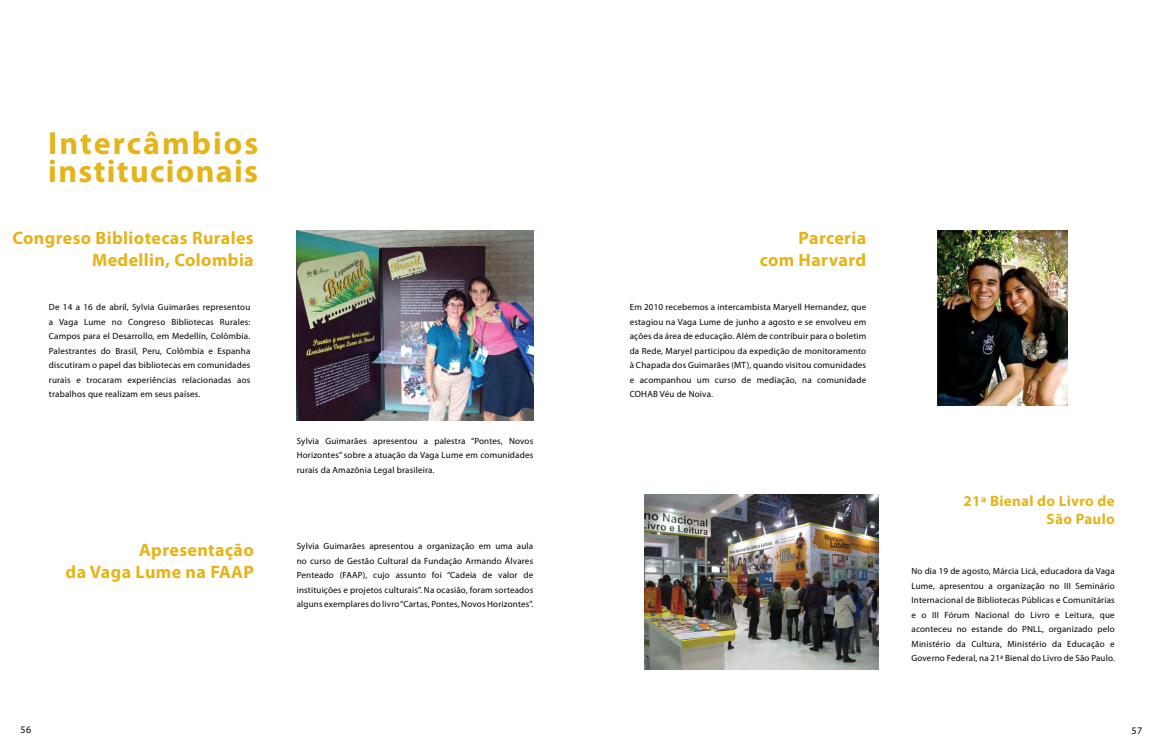
<style>
.page{position:relative;width:1163px;height:752px;background:#fff}
.page>*{position:absolute;margin:0;border:0;box-sizing:border-box;transform-origin:0 0}
.t1{font:700 32px/28px "Myriad Pro";letter-spacing:.04em;color:#e5b419}
.t2{font:700 18px/22px "Myriad Pro";letter-spacing:.02em;color:#e5b419;text-align:right}
.t3{font:700 15px/18px "Myriad Pro";letter-spacing:.02em;color:#e5b419;text-align:right}
.t4{font:10px "Myriad Pro";color:#000}
.t5{font:9px/14.5px "Myriad Pro";letter-spacing:.02em;color:#000;text-align:justify}
</style>
<div class="page">
<img style="left:297px;top:231px;width:236px;height:189px">
<img style="left:644px;top:494px;width:233px;height:175px">
<img style="left:937px;top:231px;width:130px;height:174px">
<h1 class="t1" style="left:48px;top:132px;width:211px">Intercâmbios institucionais</h1>
<h2 class="t2" style="left:12px;top:229px;width:243px">Congreso Bibliotecas Rurales<br>Medellin, Colombia</h2>
<p class="t5" style="left:49px;top:300px;width:203px">De 14 a 16 de abril, Sylvia Guimarães representou a Vaga Lume no Congreso Bibliotecas Rurales:<br>Campos para el Desarrollo, em Medellín, Colômbia.<br>Palestrantes do Brasil, Peru, Colômbia e Espanha discutiram o papel das bibliotecas em comunidades rurais e trocaram experiências relacionadas aos trabalhos que realizam em seus países.</p>
<h2 class="t2" style="left:66px;top:540px;width:190px">Apresentação<br>da Vaga Lume na FAAP</h2>
<p class="t5" style="left:297px;top:434px;width:238px">Sylvia Guimarães apresentou a palestra “Pontes, Novos Horizontes” sobre a atuação da Vaga Lume em comunidades rurais da Amazônia Legal brasileira.</p>
<p class="t5" style="left:297px;top:539px;width:238px">Sylvia Guimarães apresentou a organização em uma aula no curso de Gestão Cultural da Fundação Armando Álvares Penteado (FAAP), cujo assunto foi “Cadeia de valor de instituições e projetos culturais”. Na ocasião, foram sorteados alguns exemplares do livro “Cartas, Pontes, Novos Horizontes”.</p>
<h2 class="t2" style="left:759px;top:229px;width:108px">Parceria com Harvard</h2>
<p class="t5" style="left:629px;top:300px;width:238px">Em 2010 recebemos a intercambista Maryell Hernandez, que estagiou na Vaga Lume de junho a agosto e se envolveu em ações da área de educação. Além de contribuir para o boletim da Rede, Maryel participou da expedição de monitoramento à Chapada dos Guimarães (MT), quando visitou comunidades e acompanhou um curso de mediação, na comunidade COHAB Véu de Noiva.</p>
<h3 class="t3" style="left:963px;top:493px;width:153px">21ª Bienal do Livro de<br>São Paulo</h3>
<p class="t5" style="left:911px;top:564px;width:205px">No dia 19 de agosto, Márcia Licá, educadora da Vaga Lume, apresentou a organização no III Seminário Internacional de Bibliotecas Públicas e Comunitárias e o III Fórum Nacional do Livro e Leitura, que aconteceu no estande do PNLL, organizado pelo Ministério da Cultura, Ministério da Educação e Governo Federal, na 21ª Bienal do Livro de São Paulo.</p>
<p class="t4" style="left:21px;top:725px;width:12px">56</p>
<p class="t4" style="left:1131px;top:726px;width:12px">57</p>
</div>
